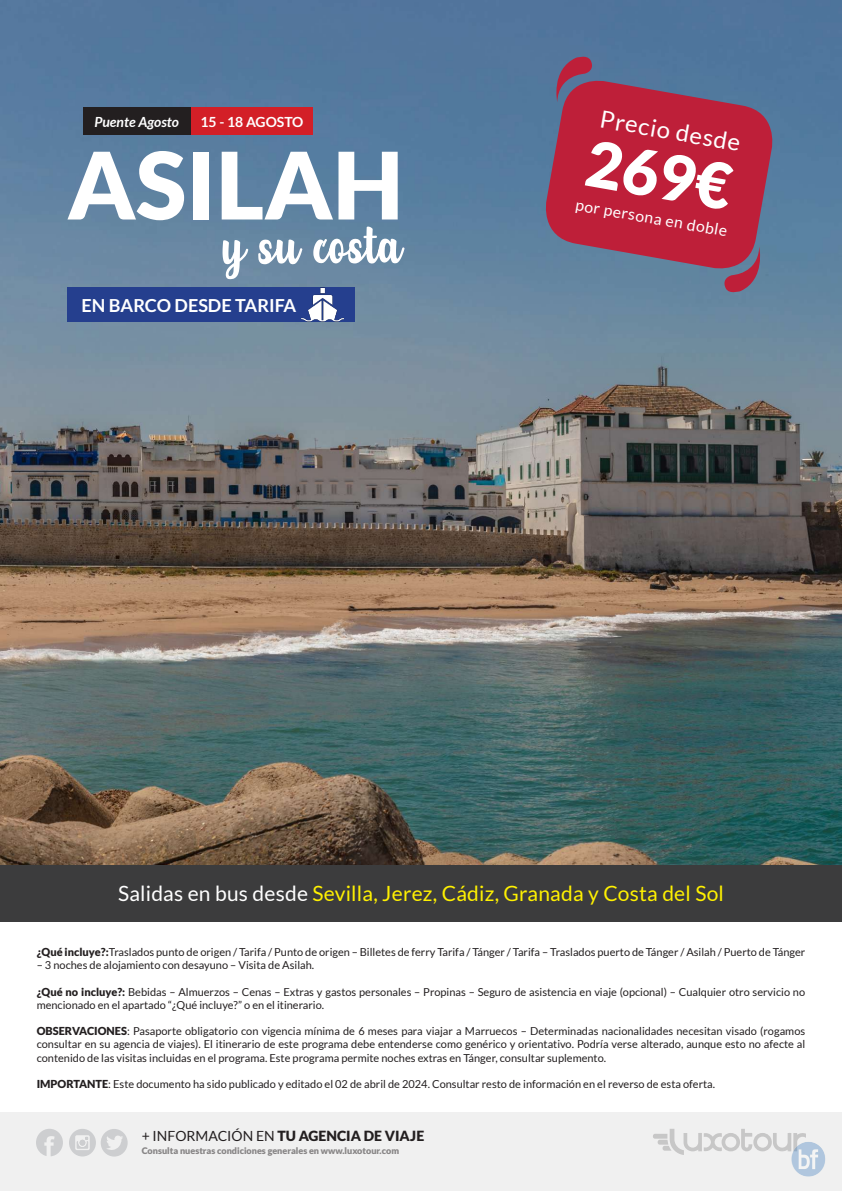
<style>
.page{position:relative;width:842px;height:1191px;background:#fff}
.page>*{position:absolute;margin:0;border:0;box-sizing:border-box;transform-origin:0 0}
.t1{font:900 93px "Lato";color:#fff}
.t2{font:900 63.2px "Lato";color:#fff}
.t3{font:23.9px "Lato";color:#fff}
.t4{font:21px "Lato";letter-spacing:.01em;color:#fff101}
.t5{font:700 18px "Lato";color:#fff}
.t6{font:15.8px "Lato";color:#fff}
.t7{font:900 14px "Lato";color:#231f20}
.t8{font:italic 700 14px "Lato";color:#fff}
.t9{font:700 14px "Lato";color:#fff}
.t10{font:11px/13.2px "Lato";color:#231f20}
.t11{font:900 9px "Lato";color:#231f20}
.s1{color:#fff}
.s2{font-weight:900}
.s3{font-weight:400}
</style>
<div class="page">
<img style="left:0;top:0;width:842px;height:865px">
<div style="left:0;top:1112px;width:842px;height:79px;background:#f0f0f0"></div>
<svg style="left:653px;top:1129px;width:124px;height:26px"></svg>
<svg style="left:36px;top:1129px;width:27px;height:27px"></svg>
<svg style="left:69px;top:1129px;width:59px;height:27px"></svg>
<div style="left:0;top:865px;width:842px;height:56px;background:#3c3c3d"></div>
<svg style="left:540px;top:75px;width:238px;height:199px;background:#a23853"></svg>
<svg style="left:550px;top:54px;width:44px;height:48px;background:#854d6d"></svg>
<svg style="left:722px;top:247px;width:44px;height:48px;background:#8e516c"></svg>
<svg style="left:222px;top:226px;width:182px;height:53px"></svg>
<div style="left:190px;top:108px;width:123px;height:27px;background:#d31f27"></div>
<div style="left:83px;top:108px;width:107px;height:27px;background:#231f20"></div>
<div style="left:67px;top:287px;width:287px;height:35px;background:#253f8e"></div>
<img style="left:302px;top:283px;width:42px;height:42px">
<img style="left:777px;top:1133px;width:48px;height:44px">
<p class="t8" style="left:94px;top:114px;width:86px">Puente Agosto</p>
<p class="t9" style="left:200px;top:114px;width:104px">15 - 18 AGOSTO</p>
<h1 class="t1" style="left:67px;top:131px;width:337px">ASILAH</h1>
<h3 class="t5" style="left:82px;top:295px;width:216px">EN BARCO DESDE TARIFA</h3>
<h3 class="t3" style="left:603px;top:105px;width:143px;rotate:10deg">Precio desde</h3>
<h2 class="t2" style="left:593px;top:126px;width:148px;rotate:10deg">269€</h2>
<h3 class="t6" style="left:577px;top:196px;width:155px;rotate:10deg">por persona en doble</h3>
<h3 class="t4" style="left:118px;top:881px;width:607px"><span class="s1">Salidas en bus desde</span> Sevilla, Jerez, Cádiz, Granada y Costa del Sol</h3>
<p class="t10" style="left:37px;top:945px;width:770px"><span class="s2">¿Qué incluye?:</span>Traslados punto de origen / Tarifa / Punto de origen – Billetes de ferry Tarifa / Tánger / Tarifa – Traslados puerto de Tánger / Asilah / Puerto de Tánger</p>
<p class="t10" style="left:37px;top:958px;width:279px">– 3 noches de alojamiento con desayuno – Visita de Asilah.</p>
<p class="t10" style="left:37px;top:985px;width:770px"><span class="s2">¿Qué no incluye?:</span> Bebidas – Almuerzos – Cenas – Extras y gastos personales – Propinas – Seguro de asistencia en viaje (opcional) – Cualquier otro servicio no mencionado en el apartado “¿Qué incluye?” o en el itinerario.</p>
<p class="t10" style="left:37px;top:1024px;width:770px;text-align:justify"><span class="s2">OBSERVACIONES</span>: Pasaporte obligatorio con vigencia mínima de 6 meses para viajar a Marruecos – Determinadas nacionalidades necesitan visado (rogamos consultar en su agencia de viajes). El itinerario de este programa debe entenderse como genérico y orientativo. Podría verse alterado, aunque esto no afecte al contenido de las visitas incluidas en el programa. Este programa permite noches extras en Tánger, consultar suplemento.</p>
<p class="t10" style="left:37px;top:1077px;width:680px"><span class="s2">IMPORTANTE</span>: Este documento ha sido publicado y editado el 02 de abril de 2024. Consultar resto de información en el reverso de esta oferta.</p>
<p class="t7" style="left:142px;top:1128px;width:284px"><span class="s3">+ INFORMACIÓN EN</span> TU AGENCIA DE VIAJE</p>
<p class="t11" style="left:142px;top:1145px;width:259px">Consulta nuestras condiciones generales en www.luxotour.com</p>
</div>
